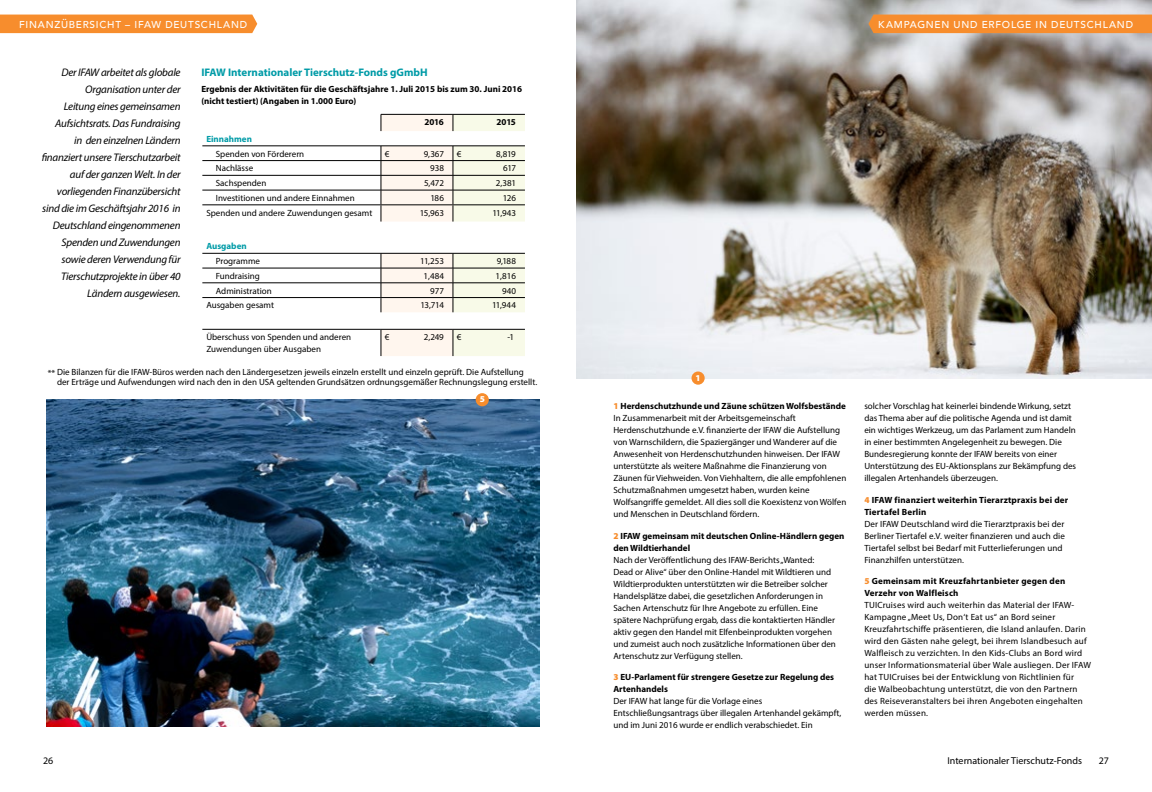
<style>
.page{position:relative;width:1152px;height:792px;background:#fff}
.page>*{position:absolute;margin:0;border:0;box-sizing:border-box;transform-origin:0 0}
.t1{font:italic 11px/17px "Myriad Pro";letter-spacing:-.02em;color:#000;text-align:right}
.t2{font:700 11px "Myriad Pro";color:#009ba7}
.t3{font:500 10px "Avenir";letter-spacing:.075em;color:#fff}
.t4{font:10px "Myriad Pro";color:#000}
.t5{font:9px/12px "Myriad Pro";color:#000}
.t6{font:9px/12px "Myriad Pro";letter-spacing:.02em;color:#000}
.t7{font:700 9px/12px "Myriad Pro";color:#000}
.t8{font:700 9px/12px "Myriad Pro";letter-spacing:.02em;color:#000}
.t9{font:700 9px "Myriad Pro";color:#009ba7}
.t10{font:900 9px "Myriad Pro";color:#fff}
.s1{font-weight:900;color:#f78d2d}
.s2{font-weight:700}
</style>
<div class="page">
<hr style="left:202px;top:146px;width:179px;height:1px;background:#000">
<hr style="left:202px;top:160px;width:179px;height:1px;background:#000">
<hr style="left:202px;top:175px;width:179px;height:1px;background:#000">
<hr style="left:202px;top:190px;width:179px;height:1px;background:#000">
<hr style="left:202px;top:253px;width:179px;height:1px;background:#000">
<hr style="left:202px;top:268px;width:179px;height:1px;background:#000">
<hr style="left:202px;top:283px;width:179px;height:1px;background:#000">
<svg style="left:381px;top:114px;width:144px;height:242px"></svg>
<hr style="left:202px;top:297px;width:179px;height:1px;background:#000">
<hr style="left:381px;top:297px;width:72px;height:1px;background:#000">
<hr style="left:453px;top:297px;width:72px;height:1px;background:#000">
<hr style="left:202px;top:204px;width:179px;height:1px;background:#000">
<hr style="left:381px;top:204px;width:72px;height:1px;background:#000">
<hr style="left:453px;top:204px;width:72px;height:1px;background:#000">
<hr style="left:202px;top:329px;width:179px;height:1px;background:#000">
<hr style="left:381px;top:329px;width:72px;height:1px;background:#000">
<hr style="left:453px;top:329px;width:72px;height:1px;background:#000">
<div style="left:0;top:15px;width:257px;height:18px;background:#f78d2d"></div>
<img style="left:47px;top:399px;width:492px;height:327px">
<img style="left:577px;top:0;width:575px;height:379px">
<div style="left:868px;top:15px;width:284px;height:18px;background:#f78d2d"></div>
<div style="left:692px;top:372px;width:13px;height:13px;background:#f78d2d;border-radius:50%"></div>
<div style="left:476px;top:393px;width:13px;height:13px;background:#f78d2d;border-radius:50%"></div>
<p class="t3" style="left:19px;top:15px;width:230px">FINANZÜBERSICHT – IFAW DEUTSCHLAND</p>
<p class="t3" style="left:878px;top:15px;width:256px">KAMPAGNEN UND ERFOLGE IN DEUTSCHLAND</p>
<p class="t1" style="left:42px;top:64px;width:140px">Der IFAW arbeitet als globale<br>Organisation unter der<br>Leitung eines gemeinsamen<br>Aufsichtsrats. Das Fundraising<br>in den einzelnen Ländern finanziert unsere Tierschutzarbeit auf der ganzen Welt. In der vorliegenden Finanzübersicht sind die im Geschäftsjahr 2016 in<br>Deutschland eingenommenen<br>Spenden und Zuwendungen sowie deren Verwendung für<br>Tierschutzprojekte in über 40<br>Ländern ausgewiesen.</p>
<p class="t2" style="left:201px;top:66px;width:228px">IFAW Internationaler Tierschutz-Fonds gGmbH</p>
<p class="t7" style="left:201px;top:82px;width:322px">Ergebnis der Aktivitäten für die Geschäftsjahre 1. Juli 2015 bis zum 30. Juni 2016 (nicht testiert) (Angaben in 1.000 Euro)</p>
<p class="t7" style="left:425px;top:116px;width:21px">2016</p>
<p class="t7" style="left:497px;top:116px;width:21px">2015</p>
<p class="t9" style="left:206px;top:133px;width:47px">Einnahmen</p>
<p class="t5" style="left:216px;top:147px;width:90px">Spenden von Förderern</p>
<p class="t5" style="left:385px;top:147px;width:6px">€</p>
<p class="t5" style="left:424px;top:147px;width:22px">9,367</p>
<p class="t5" style="left:457px;top:147px;width:6px">€</p>
<p class="t5" style="left:496px;top:147px;width:21px">8,819</p>
<p class="t5" style="left:216px;top:162px;width:39px">Nachlässe</p>
<p class="t5" style="left:430px;top:162px;width:15px">938</p>
<p class="t5" style="left:503px;top:162px;width:14px">617</p>
<p class="t5" style="left:216px;top:177px;width:52px">Sachspenden</p>
<p class="t5" style="left:424px;top:177px;width:21px">5,472</p>
<p class="t5" style="left:496px;top:177px;width:22px">2,381</p>
<p class="t5" style="left:216px;top:192px;width:140px">Investitionen und andere Einnahmen</p>
<p class="t5" style="left:430px;top:192px;width:15px">186</p>
<p class="t5" style="left:503px;top:192px;width:15px">126</p>
<p class="t5" style="left:206px;top:206px;width:167px">Spenden und andere Zuwendungen gesamt</p>
<p class="t5" style="left:420px;top:206px;width:26px">15,963</p>
<p class="t5" style="left:492px;top:206px;width:25px">11,943</p>
<p class="t9" style="left:206px;top:240px;width:42px">Ausgaben</p>
<p class="t5" style="left:216px;top:255px;width:46px">Programme</p>
<p class="t5" style="left:420px;top:255px;width:25px">11,253</p>
<p class="t5" style="left:497px;top:255px;width:21px">9,188</p>
<p class="t5" style="left:216px;top:270px;width:46px">Fundraising</p>
<p class="t5" style="left:424px;top:270px;width:22px">1,484</p>
<p class="t5" style="left:496px;top:270px;width:22px">1,816</p>
<p class="t5" style="left:216px;top:284px;width:57px">Administration</p>
<p class="t5" style="left:430px;top:284px;width:15px">977</p>
<p class="t5" style="left:502px;top:284px;width:15px">940</p>
<p class="t5" style="left:206px;top:299px;width:69px">Ausgaben gesamt</p>
<p class="t5" style="left:420px;top:299px;width:25px">13,714</p>
<p class="t5" style="left:492px;top:299px;width:25px">11,944</p>
<p class="t5" style="left:206px;top:331px;width:146px">Überschuss von Spenden und anderen<br>Zuwendungen über Ausgaben</p>
<p class="t5" style="left:385px;top:331px;width:6px">€</p>
<p class="t5" style="left:424px;top:331px;width:22px">2,249</p>
<p class="t5" style="left:457px;top:331px;width:6px">€</p>
<p class="t5" style="left:507px;top:331px;width:8px">-1</p>
<p class="t5" style="left:57px;top:367px;width:482px;line-height:10px;text-indent:-9px">** Die Bilanzen für die IFAW-Büros werden nach den Ländergesetzen jeweils einzeln erstellt und einzeln geprüft. Die Aufstellung der Erträge und Aufwendungen wird nach den in den USA geltenden Grundsätzen ordnungsgemäßer Rechnungslegung erstellt.</p>
<p class="t10" style="left:480px;top:393px;width:7px">5</p>
<p class="t10" style="left:696px;top:372px;width:7px">1</p>
<p class="t5" style="left:613px;top:400px;width:234px"><span class="s1">1</span> <span class="s2">Herdenschutzhunde und Zäune schützen Wolfsbestände </span>In Zusammenarbeit mit der Arbeitsgemeinschaft Herdenschutzhunde e.V. finanzierte der IFAW die Aufstellung von Warnschildern, die Spaziergänger und Wanderer auf die Anwesenheit von Herdenschutzhunden hinweisen. Der IFAW unterstützte als weitere Maßnahme die Finanzierung von Zäunen für Viehweiden. Von Viehhaltern, die alle empfohlenen Schutzmaßnahmen umgesetzt haben, wurden keine Wolfsangriffe gemeldet. All dies soll die Koexistenz von Wölfen und Menschen in Deutschland fördern.</p>
<p class="t7" style="left:613px;top:529px;width:233px"><span class="s1">2</span> IFAW gemeinsam mit deutschen Online-Händlern gegen den Wildtierhandel</p>
<p class="t5" style="left:613px;top:554px;width:224px">Nach der Veröffentlichung des IFAW-Berichts „Wanted:<br>Dead or Alive“ über den Online-Handel mit Wildtieren und Wildtierprodukten unterstützten wir die Betreiber solcher Handelsplätze dabei, die gesetzlichen Anforderungen in Sachen Artenschutz für Ihre Angebote zu erfüllen. Eine spätere Nachprüfung ergab, dass die kontaktierten Händler aktiv gegen den Handel mit Elfenbeinprodukten vorgehen und zumeist auch noch zusätzliche Informationen über den Artenschutz zur Verfügung stellen.</p>
<p class="t7" style="left:613px;top:671px;width:222px"><span class="s1">3</span> EU-Parlament für strengere Gesetze zur Regelung des<br>Artenhandels</p>
<p class="t5" style="left:613px;top:695px;width:229px">Der IFAW hat lange für die Vorlage eines<br>Entschließungsantrags über illegalen Artenhandel gekämpft, und im Juni 2016 wurde er endlich verabschiedet. Ein</p>
<p class="t5" style="left:864px;top:400px;width:213px">solcher Vorschlag hat keinerlei bindende Wirkung, setzt das Thema aber auf die politische Agenda und ist damit ein wichtiges Werkzeug, um das Parlament zum Handeln in einer bestimmten Angelegenheit zu bewegen. Die Bundesregierung konnte der IFAW bereits von einer Unterstützung des EU-Aktionsplans zur Bekämpfung des illegalen Artenhandels überzeugen.</p>
<p class="t8" style="left:864px;top:493px;width:205px"><span class="s1">4</span> IFAW finanziert weiterhin Tierarztpraxis bei der<br>Tiertafel Berlin</p>
<p class="t5" style="left:864px;top:517px;width:202px">Der IFAW Deutschland wird die Tierarztpraxis bei der Berliner Tiertafel e.V. weiter finanzieren und auch die Tiertafel selbst bei Bedarf mit Futterlieferungen und Finanzhilfen unterstützen.</p>
<p class="t8" style="left:864px;top:575px;width:203px"><span class="s1">5</span> Gemeinsam mit Kreuzfahrtanbieter gegen den<br>Verzehr von Walfleisch</p>
<p class="t6" style="left:864px;top:599px;width:228px">TUICruises wird auch weiterhin das Material der IFAW-Kampagne „Meet Us, Don‘t Eat us“ an Bord seiner Kreuzfahrtschiffe präsentieren, die Island anlaufen. Darin wird den Gästen nahe gelegt, bei ihrem Islandbesuch auf Walfleisch zu verzichten. In den Kids-Clubs an Bord wird unser Informationsmaterial über Wale ausliegen. Der IFAW hat TUICruises bei der Entwicklung von Richtlinien für<br>die Walbeobachtung unterstützt, die von den Partnern des Reiseveranstalters bei ihren Angeboten eingehalten werden müssen.</p>
<p class="t4" style="left:43px;top:754px;width:12px">26</p>
<p class="t4" style="left:947px;top:754px;width:136px">Internationaler Tierschutz-Fonds</p>
<p class="t4" style="left:1099px;top:754px;width:12px">27</p>
</div>
